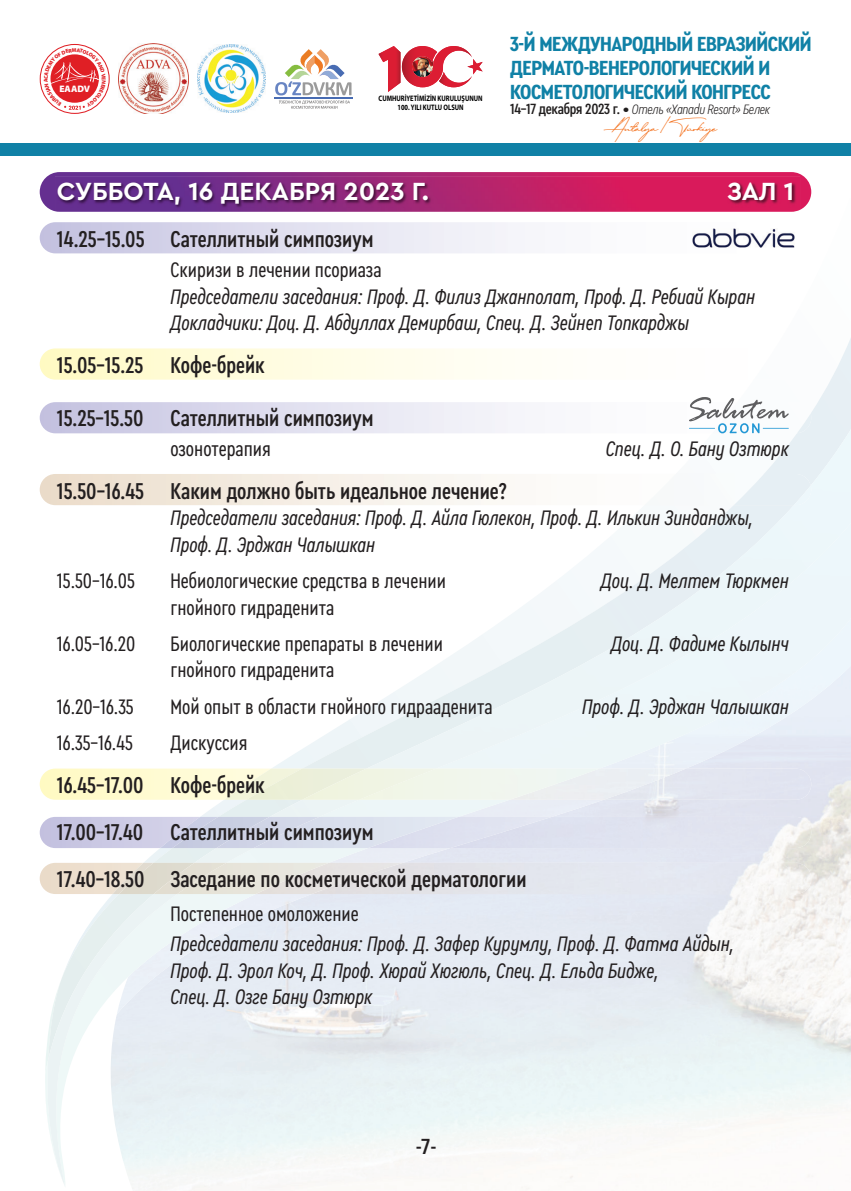
<style>
.page{position:relative;width:851px;height:1191px;background:#fff}
.page>*{position:absolute;margin:0;border:0;box-sizing:border-box;transform-origin:0 0}
.t1{font:700 26px "Cera Pro";color:#fff}
.t2{font:500 24px/46.8px "Cera Condensed Pro";color:#231f20}
.t3{font:24px "Holimount";letter-spacing:-.035em;color:#f47321;scale:1.16 1}
.t4{font:italic 22px/26.4px "Cera Condensed Pro";color:#231f20}
.t5{font:22px "Cera Condensed Pro";color:#231f20}
.t6{font:600 22px "Saira Condensed";color:#231f20}
.t7{font:700 21.4px/24px "Cera Condensed Pro";letter-spacing:-.02em;color:#1081a6;scale:1.11 1}
.t8{font:italic 300 14.2px "Cera Condensed Pro";letter-spacing:-.02em;color:#211e1e;scale:1.06 1}
.t9{font:900 9.4px "Myriad Pro";color:#fff}
.t10{font:700 8px/8.8px "Myriad Pro";color:#000001;text-align:center;scale:.81 1}
.s1{font-weight:500;font-style:normal;font-size:15.6px}
</style>
<div class="page">
<div style="left:0;top:143px;width:850px;height:12px;background:#1081a6"></div>
<svg style="left:400px;top:46px;width:83px;height:42px"></svg>
<img style="left:378px;top:46px;width:22px;height:46px">
<img style="left:118px;top:44px;width:70px;height:70px">
<svg style="left:275px;top:49px;width:76px;height:60px"></svg>
<hr style="left:274px;top:97px;width:78px;height:2px;background:#486cb3">
<img style="left:198px;top:45px;width:67px;height:68px">
<img style="left:733px;top:474px;width:77px;height:31px">
<img style="left:793px;top:485px;width:18px;height:20px">
<div style="left:40px;top:863px;width:73px;height:31px;background:#eddecd"></div>
<img style="left:113px;top:863px;width:6px;height:31px">
<img style="left:119px;top:863px;width:58px;height:31px">
<div style="left:329px;top:863px;width:74px;height:31px;background:#e2e0e2"></div>
<div style="left:177px;top:863px;width:152px;height:31px;background:#e6e3db"></div>
<svg style="left:40px;top:172px;width:771px;height:39px;background:#aa3780"></svg>
<img style="left:55px;top:177px;width:744px;height:35px">
<img style="left:796px;top:414px;width:15px;height:19px">
<div style="left:40px;top:817px;width:120px;height:31px;background:#cbc9e4"></div>
<img style="left:551px;top:817px;width:260px;height:31px">
<img style="left:160px;top:817px;width:12px;height:31px">
<img style="left:172px;top:817px;width:44px;height:31px">
<div style="left:458px;top:817px;width:93px;height:31px;background:#dee1ef"></div>
<div style="left:319px;top:817px;width:139px;height:31px;background:#dce0ee"></div>
<img style="left:216px;top:817px;width:103px;height:31px">
<div style="left:686px;top:768px;width:125px;height:31px;background:#e2e5f0"></div>
<img style="left:224px;top:768px;width:22px;height:31px">
<img style="left:246px;top:768px;width:113px;height:31px">
<img style="left:599px;top:768px;width:87px;height:31px">
<img style="left:692px;top:228px;width:102px;height:19px">
<svg style="left:689px;top:397px;width:99px;height:36px"></svg>
<svg style="left:40px;top:44px;width:70px;height:70px"></svg>
<p class="t9" style="left:59px;top:82px;width:32px">EAADV</p>
<p class="t10" style="left:378px;top:94px;width:130px">CUMHURİYETİMİZİN KURULUŞUNUN<br>100. YILI KUTLU OLSUN</p>
<p class="t7" style="left:510px;top:31px;width:273px">3-Й МЕЖДУНАРОДНЫЙ ЕВРАЗИЙСКИЙ<br>ДЕРМАТО-ВЕНЕРОЛОГИЧЕСКИЙ И<br>КОСМЕТОЛОГИЧЕСКИЙ КОНГРЕСС</p>
<p class="t8" style="left:510px;top:100px;width:247px"><span class="s1">14–17 декабря 2023 г. •</span> Отель «Xanadu Resort» Белек</p>
<p class="t3" style="left:603px;top:113px;width:99px">Antalya Türkiye</p>
<p class="t1" style="left:57px;top:174px;width:374px">СУББОТА, 16 ДЕКАБРЯ 2023 Г.</p>
<p class="t1" style="left:726px;top:174px;width:69px">ЗАЛ 1</p>
<p class="t2" style="left:57px;top:214px;width:318px">14.25–15.05 Сателлитный симпозиум</p>
<p class="t5" style="left:170px;top:255px;width:213px">Скиризи в лечении псориаза</p>
<p class="t4" style="left:170px;top:282px;width:586px">Председатели заседания: Проф. Д. Филиз Джанполат, Проф. Д. Ребиай Кыран<br>Докладчики: Доц. Д. Абдуллах Демирбаш, Спец. Д. Зейнеп Топкарджы</p>
<p class="t2" style="left:57px;top:337px;width:318px;line-height:52.8px">15.05–15.25 Кофе-брейк<br>15.25–15.50 Сателлитный симпозиум</p>
<p class="t5" style="left:170px;top:434px;width:102px">озонотерапия</p>
<p class="t4" style="left:605px;top:435px;width:184px">Спец. Д. О. Бану Озтюрк</p>
<p class="t2" style="left:57px;top:466px;width:451px">15.50–16.45 Каким должно быть идеальное лечение?</p>
<p class="t4" style="left:170px;top:504px;width:584px">Председатели заседания: Проф. Д. Айла Гюлекон, Проф. Д. Илькин Зинданджы,<br>Проф. Д. Эрджан Чалышкан</p>
<p class="t5" style="left:57px;top:566px;width:79px">15.50–16.05</p>
<p class="t5" style="left:170px;top:566px;width:277px">Небиологические средства в лечении</p>
<p class="t4" style="left:600px;top:567px;width:189px">Доц. Д. Мелтем Тюркмен</p>
<p class="t5" style="left:170px;top:592px;width:165px">гнойного гидраденита</p>
<p class="t5" style="left:57px;top:629px;width:80px">16.05–16.20</p>
<p class="t5" style="left:170px;top:629px;width:274px">Биологические препараты в лечении</p>
<p class="t4" style="left:611px;top:629px;width:179px">Доц. Д. Фадиме Кылынч</p>
<p class="t5" style="left:170px;top:655px;width:165px">гнойного гидраденита</p>
<p class="t5" style="left:57px;top:692px;width:78px">16.20–16.35</p>
<p class="t5" style="left:170px;top:692px;width:323px">Мой опыт в области гнойного гидрааденита</p>
<p class="t4" style="left:582px;top:692px;width:208px">Проф. Д. Эрджан Чалышкан</p>
<p class="t5" style="left:57px;top:728px;width:77px">16.35–16.45</p>
<p class="t5" style="left:170px;top:728px;width:79px">Дискуссия</p>
<p class="t2" style="left:57px;top:760px;width:471px">16.45–17.00 Кофе-брейк<br>17.00–17.40 Сателлитный симпозиум<br>17.40–18.50 Заседание по косметической дерматологии</p>
<p class="t5" style="left:170px;top:899px;width:190px">Постепенное омоложение</p>
<p class="t4" style="left:170px;top:930px;width:565px">Председатели заседания: Проф. Д. Зафер Курумлу, Проф. Д. Фатма Айдын,<br>Проф. Д. Эрол Коч, Д. Проф. Хюрай Хюгюль, Спец. Д. Ельда Бидже,<br>Спец. Д. Озге Бану Озтюрк</p>
<p class="t6" style="left:415px;top:1128px;width:23px">-7-</p>
</div>
